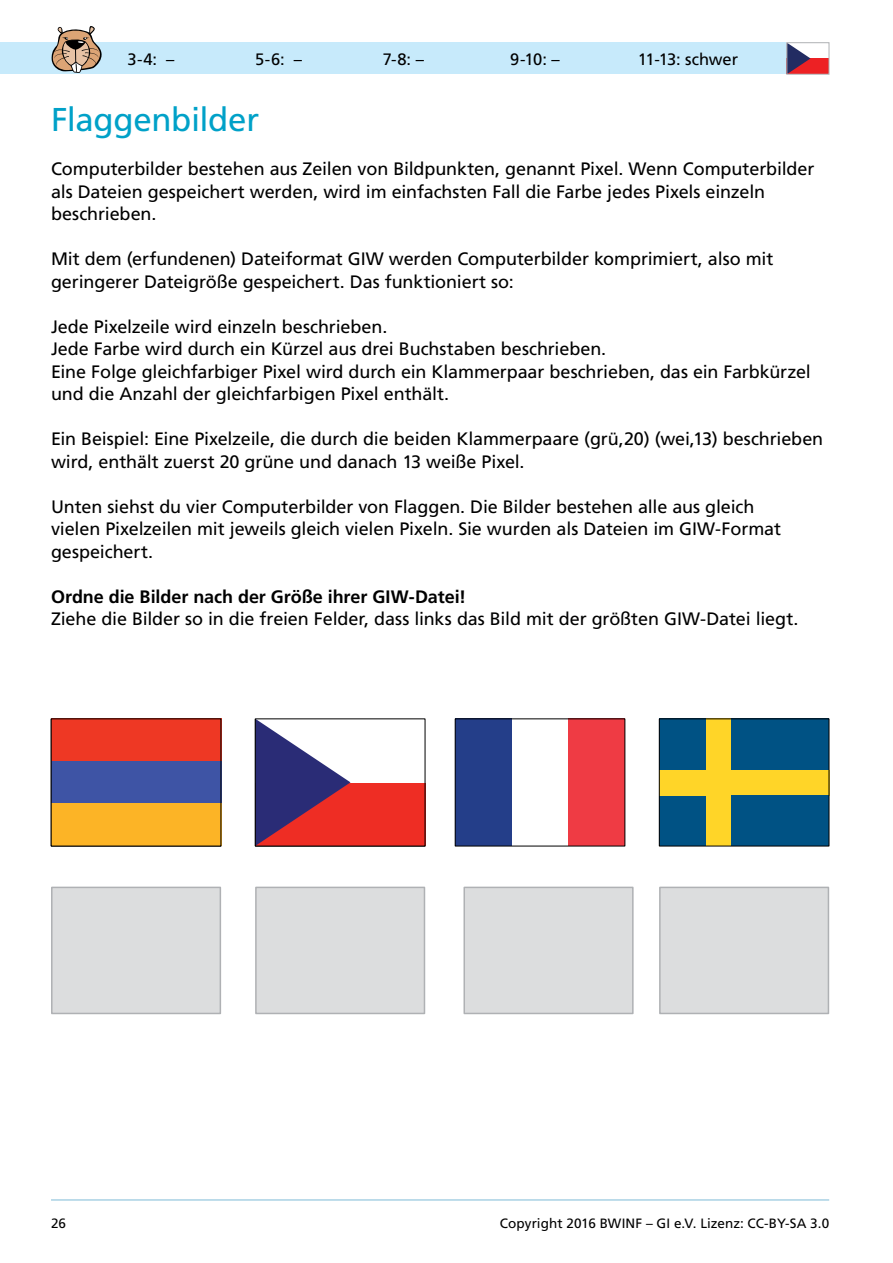
<style>
.page{position:relative;width:893px;height:1263px;background:#fff}
.page>*{position:absolute;margin:0;border:0;box-sizing:border-box;transform-origin:0 0}
.t1{font:33px "Frutiger LT Std";letter-spacing:-.01em;color:#00a1c8}
.t2{font:18px/22.5px "Frutiger LT Std";letter-spacing:-.01em;color:#000}
.t3{font:700 18px "Frutiger LT Std";letter-spacing:-.005em;color:#000}
.t4{font:16.5px "Frutiger LT Std";letter-spacing:-.01em;color:#000}
.t5{font:13.5px "Frutiger LT Std";letter-spacing:.005em;color:#000}
</style>
<div class="page">
<div style="left:51px;top:887px;width:170px;height:127px;background:#dcddde;border:2px solid #afb1b4"></div>
<div style="left:255px;top:887px;width:170px;height:127px;background:#dcddde;border:2px solid #afb1b4"></div>
<div style="left:463px;top:887px;width:171px;height:127px;background:#dcddde;border:2px solid #afb1b4"></div>
<div style="left:659px;top:887px;width:170px;height:127px;background:#dcddde;border:2px solid #afb1b4"></div>
<div style="left:659px;top:719px;width:47px;height:51px;background:#005284"></div>
<div style="left:659px;top:796px;width:47px;height:50px;background:#005284"></div>
<div style="left:659px;top:770px;width:47px;height:26px;background:#ffd528"></div>
<div style="left:706px;top:719px;width:26px;height:127px;background:#ffd528"></div>
<div style="left:731px;top:770px;width:98px;height:26px;background:#ffd528"></div>
<div style="left:732px;top:796px;width:97px;height:50px;background:#005284"></div>
<div style="left:732px;top:719px;width:97px;height:51px;background:#005284"></div>
<div style="left:455px;top:719px;width:57px;height:127px;background:#243e89"></div>
<div style="left:568px;top:719px;width:57px;height:127px;background:#ef3b44"></div>
<div style="left:255px;top:719px;width:170px;height:127px;background:#ee2d24"></div>
<div style="left:255px;top:719px;width:170px;height:64px;background:#fff"></div>
<svg style="left:257px;top:721px;width:93px;height:123px"></svg>
<div style="left:51px;top:719px;width:170px;height:42px;background:#ee3824"></div>
<div style="left:51px;top:761px;width:170px;height:43px;background:#3e54a5"></div>
<div style="left:51px;top:804px;width:170px;height:42px;background:#fcb426"></div>
<hr style="left:51px;top:1199px;width:778px;height:2px;background:#a9d1e4">
<div style="left:0;top:43px;width:791px;height:31px;background:#c7eafb"></div>
<div style="left:787px;top:43px;width:42px;height:31px;background:#ed2124"></div>
<div style="left:787px;top:43px;width:42px;height:15px;background:#fff"></div>
<svg style="left:789px;top:45px;width:21px;height:27px"></svg>
<svg style="left:51px;top:26px;width:52px;height:47px"></svg>
<p class="t4" style="left:128px;top:49px;width:48px">3-4: –</p>
<p class="t4" style="left:255px;top:49px;width:48px">5-6: –</p>
<p class="t4" style="left:383px;top:49px;width:43px">7-8: –</p>
<p class="t4" style="left:510px;top:49px;width:51px">9-10: –</p>
<p class="t4" style="left:638px;top:49px;width:102px">11-13: schwer</p>
<h1 class="t1" style="left:51px;top:100px;width:210px">Flaggenbilder</h1>
<p class="t2" style="left:51px;top:158px;width:765px">Computerbilder bestehen aus Zeilen von Bildpunkten, genannt Pixel. Wenn Computerbilder als Dateien gespeichert werden, wird im einfachsten Fall die Farbe jedes Pixels einzeln beschrieben.</p>
<p class="t2" style="left:51px;top:248px;width:724px">Mit dem (erfundenen) Dateiformat GIW werden Computerbilder komprimiert, also mit geringerer Dateigröße gespeichert. Das funktioniert so:</p>
<p class="t2" style="left:51px;top:315px;width:761px">Jede Pixelzeile wird einzeln beschrieben.<br>Jede Farbe wird durch ein Kürzel aus drei Buchstaben beschrieben.<br>Eine Folge gleichfarbiger Pixel wird durch ein Klammerpaar beschrieben, das ein Farbkürzel und die Anzahl der gleichfarbigen Pixel enthält.</p>
<p class="t2" style="left:51px;top:428px;width:774px">Ein Beispiel: Eine Pixelzeile, die durch die beiden Klammerpaare (grü,20) (wei,13) beschrieben wird, enthält zuerst 20 grüne und danach 13 weiße Pixel.</p>
<p class="t2" style="left:51px;top:495px;width:732px">Unten siehst du vier Computerbilder von Flaggen. Die Bilder bestehen alle aus gleich vielen Pixelzeilen mit jeweils gleich vielen Pixeln. Sie wurden als Dateien im GIW-Format gespeichert.</p>
<p class="t3" style="left:51px;top:586px;width:417px">Ordne die Bilder nach der Größe ihrer GIW-Datei!</p>
<p class="t2" style="left:51px;top:608px;width:749px">Ziehe die Bilder so in die freien Felder, dass links das Bild mit der größten GIW-Datei liegt.</p>
<p class="t5" style="left:51px;top:1216px;width:16px">26</p>
<p class="t5" style="left:500px;top:1216px;width:331px">Copyright 2016 BWINF – GI e.V. Lizenz: CC-BY-SA 3.0</p>
</div>
